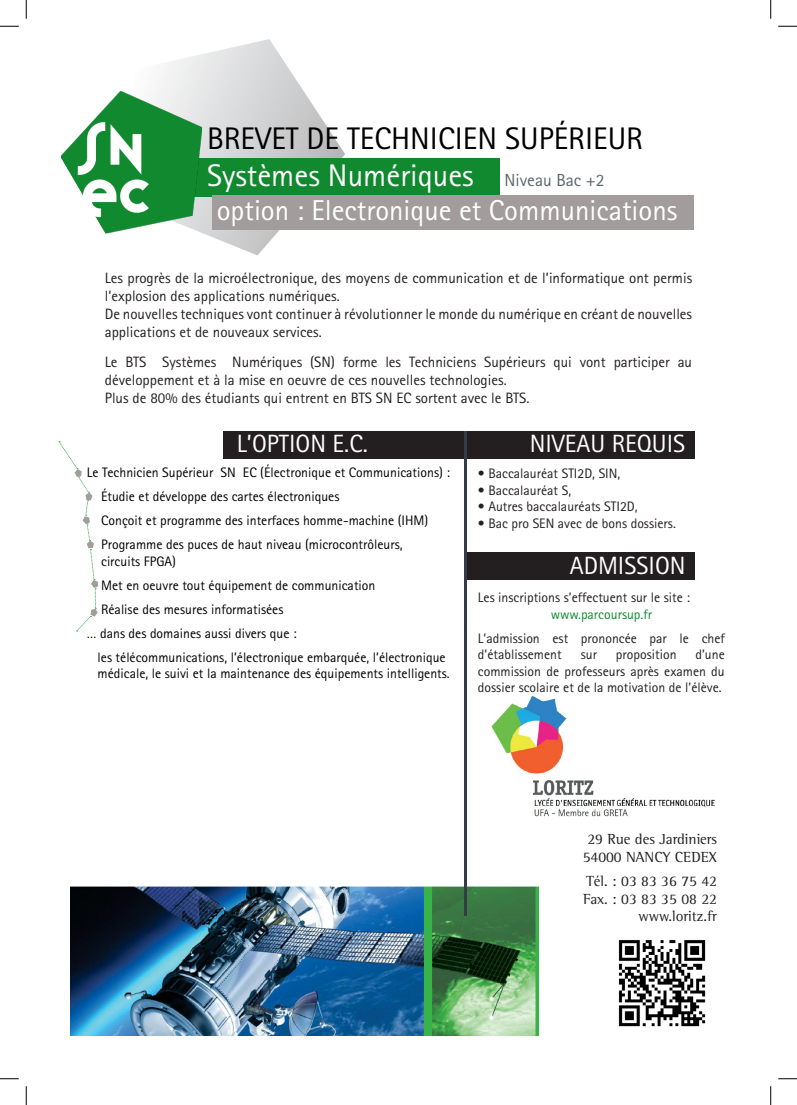
<style>
.page{position:relative;width:797px;height:1105px;background:#fff}
.page>*{position:absolute;margin:0;border:0;box-sizing:border-box;transform-origin:0 0}
.t1{font:31.25px/37.5px "Rotis Sans Serif Std";color:#000}
.t2{font:28.75px "Rotis Sans Serif Std";color:#fff}
.t3{font:25px "Rotis Sans Serif Std";color:#fff}
.t4{font:17.5px "Rotis Sans Serif Std";color:#5a6870}
.t5{font:15px/18px "Rotis Sans Serif Std";color:#231f20}
.t6{font:15px "Rotis Semi Serif Std";color:#231f20}
.t7{font:13.75px/16.5px "Rotis Sans Serif Std";color:#000}
.t8{font:13.75px/16.5px "Rotis Sans Serif Std";color:#231f20}
.t9{font:13.75px "Rotis Sans Serif Std";color:#10892f}
.s1{color:#fff}
</style>
<div class="page">
<img style="left:491px;top:695px;width:224px;height:122px">
<svg style="left:157px;top:39px;width:188px;height:216px"></svg>
<div style="left:168px;top:158px;width:331px;height:38px;background:#10892f"></div>
<img style="left:70px;top:886px;width:468px;height:149px">
<div style="left:466px;top:431px;width:228px;height:28px;background:#231f20"></div>
<div style="left:466px;top:552px;width:228px;height:28px;background:#231f20"></div>
<div style="left:223px;top:431px;width:241px;height:28px;background:#231f20"></div>
<img style="left:61px;top:91px;width:142px;height:144px">
<hr style="left:464px;top:431px;width:2px;height:485px;background:#343d43">
<img style="left:618px;top:940px;width:88px;height:87px">
<div style="left:212px;top:195px;width:481px;height:35px;background:#a29c9c"></div>
<svg style="left:59px;top:441px;width:39px;height:191px"></svg>
<svg style="left:0;top:25px;width:19px;height:2px"></svg>
<svg style="left:778px;top:25px;width:19px;height:2px"></svg>
<svg style="left:0;top:1078px;width:19px;height:1px"></svg>
<svg style="left:778px;top:1078px;width:19px;height:1px"></svg>
<svg style="left:25px;top:0;width:2px;height:19px"></svg>
<svg style="left:25px;top:1086px;width:2px;height:19px"></svg>
<svg style="left:770px;top:0;width:1px;height:19px"></svg>
<svg style="left:770px;top:1086px;width:1px;height:19px"></svg>
<p class="t1" style="left:207px;top:120px;width:437px">BREVET DE TECHNICIEN SUPÉRIEUR<br><span class="s1">Systèmes Numériques</span></p>
<p class="t4" style="left:504px;top:169px;width:102px">Niveau Bac +2</p>
<p class="t2" style="left:217px;top:194px;width:462px">option : Electronique et Communications</p>
<p class="t5" style="left:105px;top:269px;width:589px">Les progrès de la microélectronique, des moyens de communication et de l’informatique ont permis l’explosion des applications numériques.</p>
<p class="t5" style="left:105px;top:305px;width:589px">De nouvelles techniques vont continuer à révolutionner le monde du numérique en créant de nouvelles applications et de nouveaux services.</p>
<p class="t5" style="left:105px;top:353px;width:589px">Le BTS Systèmes Numériques (SN) forme les Techniciens Supérieurs qui vont participer au développement et à la mise en oeuvre de ces nouvelles technologies.</p>
<p class="t5" style="left:105px;top:389px;width:426px">Plus de 80% des étudiants qui entrent en BTS SN EC sortent avec le BTS.</p>
<p class="t3" style="left:529px;top:429px;width:157px">NIVEAU REQUIS</p>
<p class="t8" style="left:478px;top:465px;width:144px">• Baccalauréat STI2D, SIN,</p>
<p class="t8" style="left:478px;top:482px;width:95px">• Baccalauréat S,</p>
<p class="t8" style="left:478px;top:498px;width:161px">• Autres baccalauréats STI2D,</p>
<p class="t8" style="left:478px;top:515px;width:199px">• Bac pro SEN avec de bons dossiers.</p>
<p class="t3" style="left:570px;top:550px;width:117px">ADMISSION</p>
<p class="t8" style="left:478px;top:589px;width:214px">Les inscriptions s’effectuent sur le site :</p>
<p class="t9" style="left:550px;top:606px;width:103px">www.parcoursup.fr</p>
<p class="t8" style="left:478px;top:630px;width:248px">L’admission est prononcée par le chef d’établissement</p>
<p class="t3" style="left:237px;top:429px;width:133px">L’OPTION E.C.</p>
<p class="t7" style="left:87px;top:464px;width:364px">Le Technicien Supérieur SN EC (Électronique et Communications) :</p>
<p class="t7" style="left:101px;top:488px;width:240px">Étudie et développe des cartes électroniques</p>
<p class="t7" style="left:101px;top:512px;width:329px">Conçoit et programme des interfaces homme-machine (IHM)</p>
<p class="t7" style="left:101px;top:536px;width:303px">Programme des puces de haut niveau (microcontrôleurs, circuits FPGA)</p>
<p class="t7" style="left:101px;top:577px;width:276px">Met en oeuvre tout équipement de communication</p>
<p class="t7" style="left:101px;top:601px;width:184px">Réalise des mesures informatisées</p>
<p class="t7" style="left:87px;top:625px;width:211px">… dans des domaines aussi divers que :</p>
<p class="t7" style="left:98px;top:649px;width:354px">les télécommunications, l’électronique embarquée, l’électronique médicale, le suivi et la maintenance des équipements intelligents.</p>
<p class="t8" style="left:478px;top:646px;width:248px;text-align:justify;text-indent:217px">d’une commission de professeurs après examen du dossier scolaire et de la motivation de l’élève.</p>
<p class="t8" style="left:580px;top:646px;width:18px">sur</p>
<p class="t8" style="left:616px;top:646px;width:62px">proposition</p>
<p class="t6" style="left:587px;top:830px;width:131px">29 Rue des Jardiniers</p>
<p class="t6" style="left:583px;top:848px;width:136px">54000 NANCY CEDEX</p>
<p class="t6" style="left:586px;top:872px;width:132px">Tél. : 03 83 36 75 42</p>
<p class="t6" style="left:583px;top:890px;width:135px">Fax. : 03 83 35 08 22</p>
<p class="t6" style="left:638px;top:907px;width:80px">www.loritz.fr</p>
</div>
